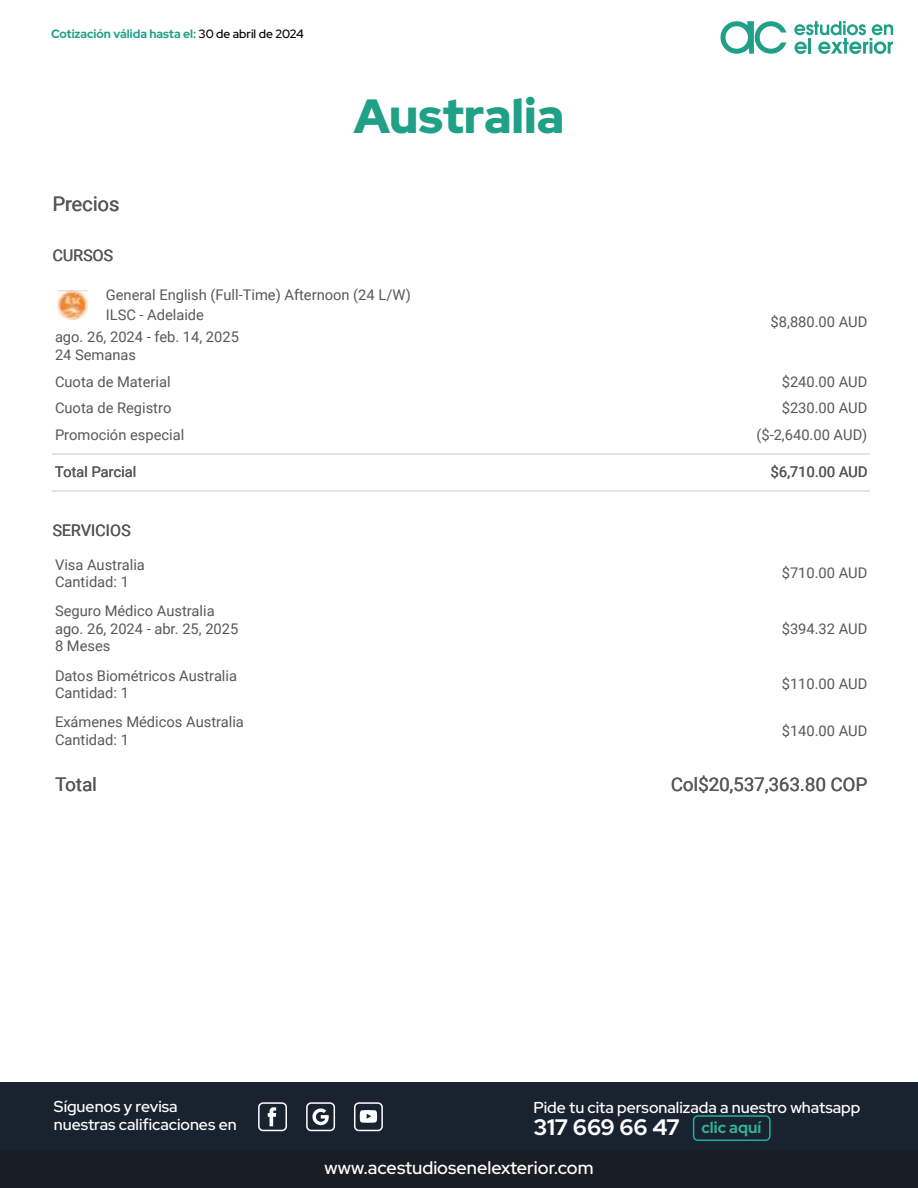
<style>
.page{position:relative;width:918px;height:1188px;background:#fff}
.page>*{position:absolute;margin:0;border:0;box-sizing:border-box;transform-origin:0 0}
.t1{font:900 48px "Red Hat Display";color:#1fa087}
.t2{font:700 22.35px "Red Hat Display";color:#fff}
.t3{font:20.1px "Roboto";color:#575859}
.t4{font:18.75px "Roboto";color:#575859}
.t5{font:500 18px "Red Hat Display";color:#fff}
.t6{font:16.05px "Roboto";color:#575859}
.t7{font:500 15.75px/17.1px "Red Hat Display";color:#fff}
.t8{font:14.7px/17.4px "Roboto";color:#575859}
.t9{font:700 12px "Red Hat Display";color:#1fa087}
.s1{font-weight:500;color:#000}
.s2{font-size:15.75px;color:#31b39c}
</style>
<div class="page">
<svg style="left:794px;top:21px;width:99px;height:33px"></svg>
<svg style="left:720px;top:21px;width:66px;height:33px"></svg>
<div style="left:1px;top:1082px;width:917px;height:106px;background:#19222f"></div>
<div style="left:1px;top:1150px;width:917px;height:38px;background:#191d25"></div>
<svg style="left:268px;top:1107px;width:8px;height:19px"></svg>
<svg style="left:312px;top:1108px;width:17px;height:18px"></svg>
<div style="left:258px;top:1102px;width:29px;height:29px;border:2px solid #fff;border-radius:4px"></div>
<div style="left:306px;top:1102px;width:29px;height:29px;border:2px solid #fff;border-radius:4px"></div>
<div style="left:354px;top:1102px;width:29px;height:29px;border:2px solid #fff;border-radius:4px"></div>
<div style="left:693px;top:1115px;width:78px;height:26px;border:2px solid #1eb19d;border-radius:4px"></div>
<svg style="left:360px;top:1110px;width:17px;height:13px"></svg>
<hr style="left:52px;top:453px;width:818px;height:1px;background:#dfe5e8">
<hr style="left:52px;top:490px;width:818px;height:2px;background:#dfe5e8">
<img style="left:58px;top:290px;width:29px;height:29px">
<p class="t9" style="left:51px;top:26px;width:254px">Cotización válida hasta el: <span class="s1">30 de abril de 2024</span></p>
<h1 class="t1" style="left:354px;top:84px;width:212px">Australia</h1>
<h3 class="t3" style="left:52px;top:190px;width:68px">Precios</h3>
<p class="t6" style="left:52px;top:244px;width:62px">CURSOS</p>
<p class="t8" style="left:106px;top:284px;width:307px;line-height:20.1px">General English (Full-Time) Afternoon (24 L/W)<br>ILSC - Adelaide</p>
<p class="t8" style="left:55px;top:328px;width:185px">ago. 26, 2024 - feb. 14, 2025<br>24 Semanas</p>
<p class="t8" style="left:771px;top:313px;width:98px">$8,880.00 AUD</p>
<p class="t8" style="left:55px;top:372px;width:117px">Cuota de Material</p>
<p class="t8" style="left:782px;top:372px;width:87px">$240.00 AUD</p>
<p class="t8" style="left:55px;top:399px;width:118px">Cuota de Registro</p>
<p class="t8" style="left:782px;top:399px;width:87px">$230.00 AUD</p>
<p class="t8" style="left:55px;top:426px;width:131px">Promoci—n especial</p>
<p class="t8" style="left:756px;top:426px;width:112px">($-2,640.00 AUD)</p>
<p class="t8" style="left:55px;top:463px;width:83px">Total Parcial</p>
<p class="t8" style="left:771px;top:463px;width:98px">$6,710.00 AUD</p>
<p class="t6" style="left:52px;top:519px;width:80px">SERVICIOS</p>
<p class="t8" style="left:55px;top:555px;width:91px">Visa Australia<br>Cantidad: 1</p>
<p class="t8" style="left:782px;top:564px;width:87px">$710.00 AUD</p>
<p class="t8" style="left:55px;top:602px;width:185px">Seguro MŽdico Australia ago. 26, 2024 - abr. 25, 2025<br>8 Meses</p>
<p class="t8" style="left:782px;top:619px;width:87px">$394.32 AUD</p>
<p class="t8" style="left:55px;top:666px;width:184px">Datos BiomŽtricos Australia<br>Cantidad: 1</p>
<p class="t8" style="left:782px;top:675px;width:87px">$110.00 AUD</p>
<p class="t8" style="left:55px;top:713px;width:190px">Ex‡menes MŽdicos Australia<br>Cantidad: 1</p>
<p class="t8" style="left:782px;top:722px;width:87px">$140.00 AUD</p>
<p class="t4" style="left:55px;top:772px;width:43px">Total</p>
<p class="t4" style="left:671px;top:772px;width:198px">Col$20,537,363.80 COP</p>
<p class="t7" style="left:54px;top:1098px;width:184px">Síguenos y revisa nuestras calificaciones en</p>
<p class="t7" style="left:533px;top:1098px;width:329px">Pide tu cita personalizada a nuestro whatsapp</p>
<h2 class="t2" style="left:533px;top:1113px;width:229px">317 669 66 47 <span class="s2">clic aquí</span></h2>
<p class="t5" style="left:324px;top:1156px;width:271px">www.acestudiosenelexterior.com</p>
</div>
